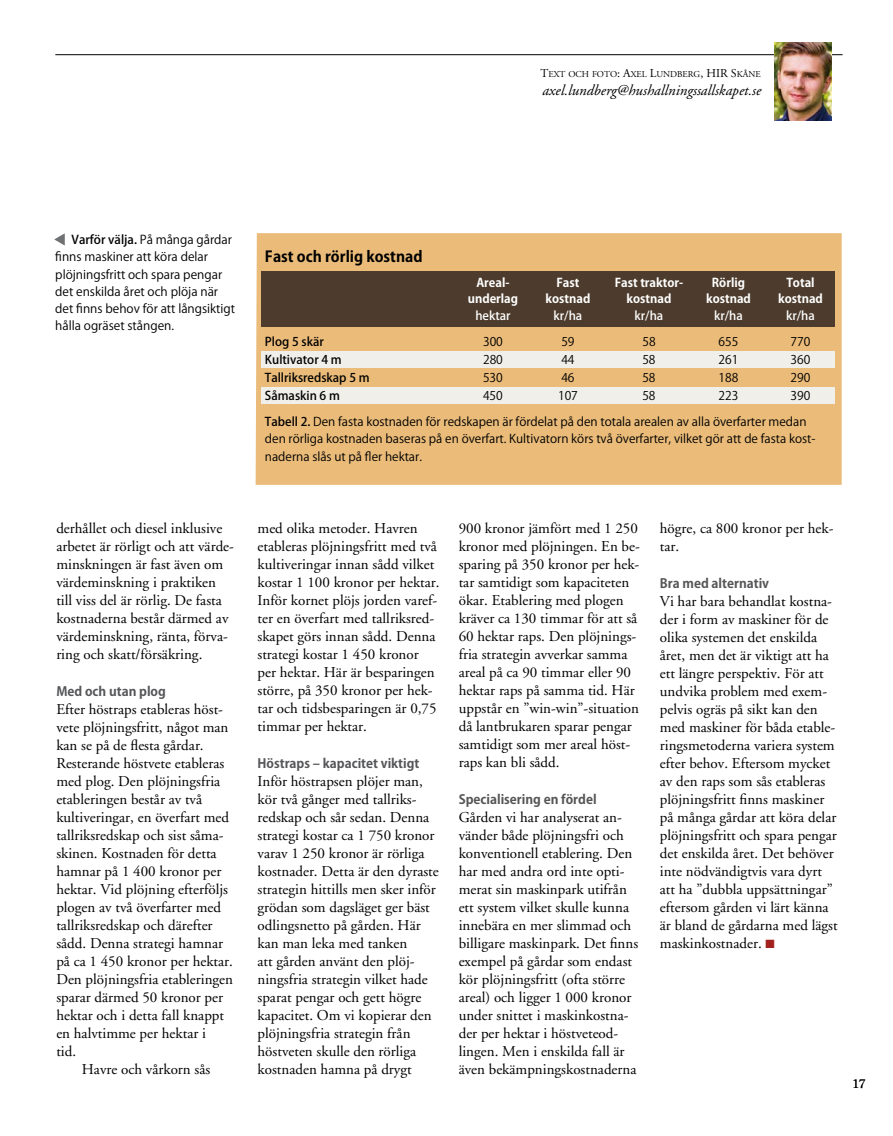
<style>
.page{position:relative;width:893px;height:1136px;background:#fff}
.page>*{position:absolute;margin:0;border:0;box-sizing:border-box;transform-origin:0 0}
.t1{font:15px/18px "Adobe Garamond";color:#000}
.t2{font:italic 15px "Adobe Garamond";color:#000}
.t3{font:700 15px "Koz Go Std";color:#000}
.t4{font:13.5px "DF Kai Shu SB Estd BF";color:#000}
.t5{font:700 12.75px "Koz Go Std";color:#555658}
.t6{font:12.15px/17.2px "Koz Go Std";color:#000}
.t7{font:12px/25.8px "Koz Go Std";color:#000}
.t8{font:700 12px "Koz Go Std";color:#fff}
.t9{font:500 12px "Koz Go Std";color:#000}
.t10{font:500 12px "Koz Go Std";color:#fff}
.t11{font:9px "Adobe Garamond";color:#000}
.s1{font-size:12px}
.s2{font-weight:500}
.s3{color:#a2211d}
</style>
<div class="page">
<hr style="left:55px;top:54px;width:788px;height:1px;background:#000">
<img style="left:775px;top:43px;width:57px;height:78px">
<div style="left:256px;top:233px;width:586px;height:252px;background:#eabb79"></div>
<div style="left:261px;top:351px;width:573px;height:16px;background:#f1efe9"></div>
<div style="left:261px;top:271px;width:573px;height:55px;background:#4d3c2d"></div>
<div style="left:261px;top:387px;width:573px;height:16px;background:#f1efe9"></div>
<svg style="left:54px;top:233px;width:11px;height:12px"></svg>
<p class="t11" style="left:540px;top:69px;width:222px"><span class="s1">T</span>EXT OCH FOTO<span class="s1">: A</span>XEL <span class="s1">L</span>UNDBERG<span class="s1">, HIR S</span>KÅNE</p>
<p class="t2" style="left:542px;top:82px;width:220px">axel.lundberg@hushallningssallskapet.se</p>
<p class="t6" style="left:55px;top:231px;width:181px;text-indent:16px"><span class="s2">Varför välja.</span> På många gårdar finns maskiner att köra delar plöjningsfritt och spara pengar det enskilda året och plöja när det finns behov för att långsiktigt hålla ogräset stången.</p>
<p class="t3" style="left:265px;top:247px;width:159px">Fast och rörlig kostnad</p>
<p class="t8" style="left:476px;top:275px;width:35px">Areal-</p>
<p class="t8" style="left:556px;top:275px;width:24px">Fast</p>
<p class="t8" style="left:615px;top:275px;width:70px">Fast traktor-</p>
<p class="t8" style="left:712px;top:275px;width:35px">Rörlig</p>
<p class="t8" style="left:786px;top:275px;width:30px">Total</p>
<p class="t8" style="left:468px;top:291px;width:52px">underlag</p>
<p class="t8" style="left:545px;top:291px;width:46px">kostnad</p>
<p class="t8" style="left:626px;top:291px;width:46px">kostnad</p>
<p class="t8" style="left:706px;top:291px;width:46px">kostnad</p>
<p class="t8" style="left:778px;top:291px;width:46px">kostnad</p>
<p class="t10" style="left:475px;top:308px;width:37px">hektar</p>
<p class="t10" style="left:554px;top:308px;width:30px">kr/ha</p>
<p class="t10" style="left:635px;top:308px;width:30px">kr/ha</p>
<p class="t10" style="left:714px;top:308px;width:30px">kr/ha</p>
<p class="t10" style="left:786px;top:308px;width:30px">kr/ha</p>
<p class="t9" style="left:265px;top:334px;width:60px">Plog 5 skär</p>
<p class="t7" style="left:483px;top:329px;width:21px">300</p>
<p class="t7" style="left:561px;top:329px;width:15px">59</p>
<p class="t7" style="left:642px;top:329px;width:15px">58</p>
<p class="t7" style="left:719px;top:329px;width:21px">655</p>
<p class="t7" style="left:791px;top:329px;width:21px">770</p>
<p class="t9" style="left:265px;top:352px;width:78px">Kultivator 4 m</p>
<p class="t7" style="left:483px;top:347px;width:21px">280</p>
<p class="t7" style="left:561px;top:347px;width:15px">44</p>
<p class="t7" style="left:642px;top:347px;width:15px">58</p>
<p class="t7" style="left:719px;top:347px;width:21px">261</p>
<p class="t7" style="left:791px;top:347px;width:21px">360</p>
<p class="t9" style="left:265px;top:370px;width:106px">Tallriksredskap 5 m</p>
<p class="t7" style="left:483px;top:365px;width:21px">530</p>
<p class="t7" style="left:561px;top:365px;width:15px">46</p>
<p class="t7" style="left:642px;top:365px;width:15px">58</p>
<p class="t7" style="left:718px;top:365px;width:21px">188</p>
<p class="t7" style="left:790px;top:365px;width:21px">290</p>
<p class="t9" style="left:265px;top:388px;width:76px">Såmaskin 6 m</p>
<p class="t7" style="left:483px;top:383px;width:21px">450</p>
<p class="t7" style="left:558px;top:383px;width:21px">107</p>
<p class="t7" style="left:642px;top:383px;width:15px">58</p>
<p class="t7" style="left:718px;top:383px;width:21px">223</p>
<p class="t7" style="left:265px;top:383px;width:547px;text-indent:526px">390<br><span class="s2">Tabell 2.</span> Den fasta kostnaden för redskapen är fördelat på den totala arealen av alla överfarter medan</p>
<p class="t7" style="left:265px;top:431px;width:552px;line-height:17.2px">den rörliga kostnaden baseras på en överfart. Kultivatorn körs två överfarter, vilket gör att de fasta kost&shy;naderna slås ut på fler hektar.</p>
<p class="t1" style="left:56px;top:520px;width:179px">derhållet och diesel inklusive arbetet är rörligt och att värde&shy;minskningen är fast även om värdeminskning i praktiken till viss del är rörlig. De fasta kostnaderna består därmed av värdeminskning, ränta, förva&shy;ring och skatt/försäkring.</p>
<p class="t5" style="left:56px;top:683px;width:111px">Med och utan plog</p>
<p class="t1" style="left:56px;top:700px;width:168px">Efter höstraps etableras höst-</p>
<p class="t1" style="left:56px;top:718px;width:174px">vete plöjningsfritt, något man</p>
<p class="t1" style="left:56px;top:736px;width:149px">kan se på de flesta gårdar.</p>
<p class="t1" style="left:56px;top:754px;width:170px">Resterande höstvete etableras</p>
<p class="t1" style="left:56px;top:772px;width:165px">med plog. Den plöjningsfria</p>
<p class="t1" style="left:56px;top:790px;width:147px">etableringen består av två</p>
<p class="t1" style="left:56px;top:808px;width:174px">kultiveringar, en överfart med</p>
<p class="t1" style="left:56px;top:826px;width:169px">tallriksredskap och sist såma-</p>
<p class="t1" style="left:56px;top:844px;width:162px">skinen. Kostnaden för detta</p>
<p class="t1" style="left:56px;top:862px;width:167px">hamnar på 1 400 kronor per</p>
<p class="t1" style="left:56px;top:880px;width:173px">hektar. Vid plöjning efterföljs</p>
<p class="t1" style="left:56px;top:898px;width:166px">plogen av två överfarter med</p>
<p class="t1" style="left:56px;top:916px;width:158px">tallriksredskap och därefter</p>
<p class="t1" style="left:56px;top:934px;width:168px">sådd. Denna strategi hamnar</p>
<p class="t1" style="left:56px;top:952px;width:178px">på ca 1 450 kronor per hektar.</p>
<p class="t1" style="left:56px;top:970px;width:178px">Den plöjningsfria etableringen</p>
<p class="t1" style="left:56px;top:988px;width:168px">sparar därmed 50 kronor per</p>
<p class="t1" style="left:56px;top:1006px;width:169px">hektar och i detta fall knappt</p>
<p class="t1" style="left:56px;top:1024px;width:151px">en halvtimme per hektar i</p>
<p class="t1" style="left:56px;top:1042px;width:21px">tid.</p>
<p class="t1" style="left:82px;top:1060px;width:130px">Havre och vårkorn sås</p>
<p class="t1" style="left:258px;top:520px;width:184px">med olika metoder. Havren etableras plöjningsfritt med två kultiveringar innan sådd vilket kostar 1 100 kronor per hektar.<br>Inför kornet plöjs jorden varef&shy;ter en överfart med tallriksred&shy;skapet görs innan sådd. Denna strategi kostar 1 450 kronor per hektar. Här är besparingen större, på 350 kronor per hek&shy;tar och tidsbesparingen är 0,75 timmar per hektar.</p>
<p class="t5" style="left:258px;top:755px;width:163px">Höstraps – kapacitet viktigt</p>
<p class="t1" style="left:258px;top:772px;width:183px">Inför höstrapsen plöjer man, kör två gånger med tallriks&shy;redskap och sår sedan. Denna strategi kostar ca 1 750 kronor varav 1 250 kronor är rörliga kostnader. Detta är den dyraste strategin hittills men sker inför grödan som dagsläget ger bäst odlingsnetto på gården. Här kan man leka med tanken<br>att gården använt den plöj&shy;ningsfria strategin vilket hade sparat pengar och gett högre kapacitet. Om vi kopierar den plöjningsfria strategin från höstveten skulle den rörliga kostnaden hamna på drygt</p>
<p class="t1" style="left:459px;top:520px;width:183px">900 kronor jämfört med 1 250 kronor med plöjningen. En be&shy;sparing på 350 kronor per hek&shy;tar samtidigt som kapaciteten ökar. Etablering med plogen kräver ca 130 timmar för att så<br>60 hektar raps. Den plöjnings&shy;fria strategin avverkar samma areal på ca 90 timmar eller 90 hektar raps på samma tid. Här uppstår en ”win-win”-situation då lantbrukaren sparar pengar samtidigt som mer areal höst&shy;raps kan bli sådd.</p>
<p class="t5" style="left:459px;top:791px;width:139px">Specialisering en fördel</p>
<p class="t1" style="left:459px;top:808px;width:181px">Gården vi har analyserat an&shy;vänder både plöjningsfri och konventionell etablering. Den har med andra ord inte opti&shy;merat sin maskinpark utifrån ett system vilket skulle kunna innebära en mer slimmad och billigare maskinpark. Det finns exempel på gårdar som endast kör plöjningsfritt (ofta större areal) och ligger 1 000 kronor under snittet i maskinkostna&shy;der per hektar i höstveteod&shy;lingen. Men i enskilda fall är även bekämpningskostnaderna</p>
<p class="t1" style="left:660px;top:520px;width:175px">högre, ca 800 kronor per hek&shy;tar.</p>
<p class="t5" style="left:660px;top:575px;width:111px">Bra med alternativ</p>
<p class="t1" style="left:660px;top:592px;width:179px">Vi har bara behandlat kostna&shy;der i form av maskiner för de olika systemen det enskilda året, men det är viktigt att ha ett längre perspektiv. För att undvika problem med exem&shy;pelvis ogräs på sikt kan den med maskiner för båda etable&shy;ringsmetoderna variera system efter behov. Eftersom mycket av den raps som sås etableras plöjningsfritt finns maskiner på många gårdar att köra delar plöjningsfritt och spara pengar det enskilda året. Det behöver inte nödvändigtvis vara dyrt att ha ”dubbla uppsättningar” eftersom gården vi lärt känna är bland de gårdarna med lägst maskinkostnader. <span class="s3">■</span></p>
<p class="t4" style="left:853px;top:1076px;width:14px">17</p>
</div>
